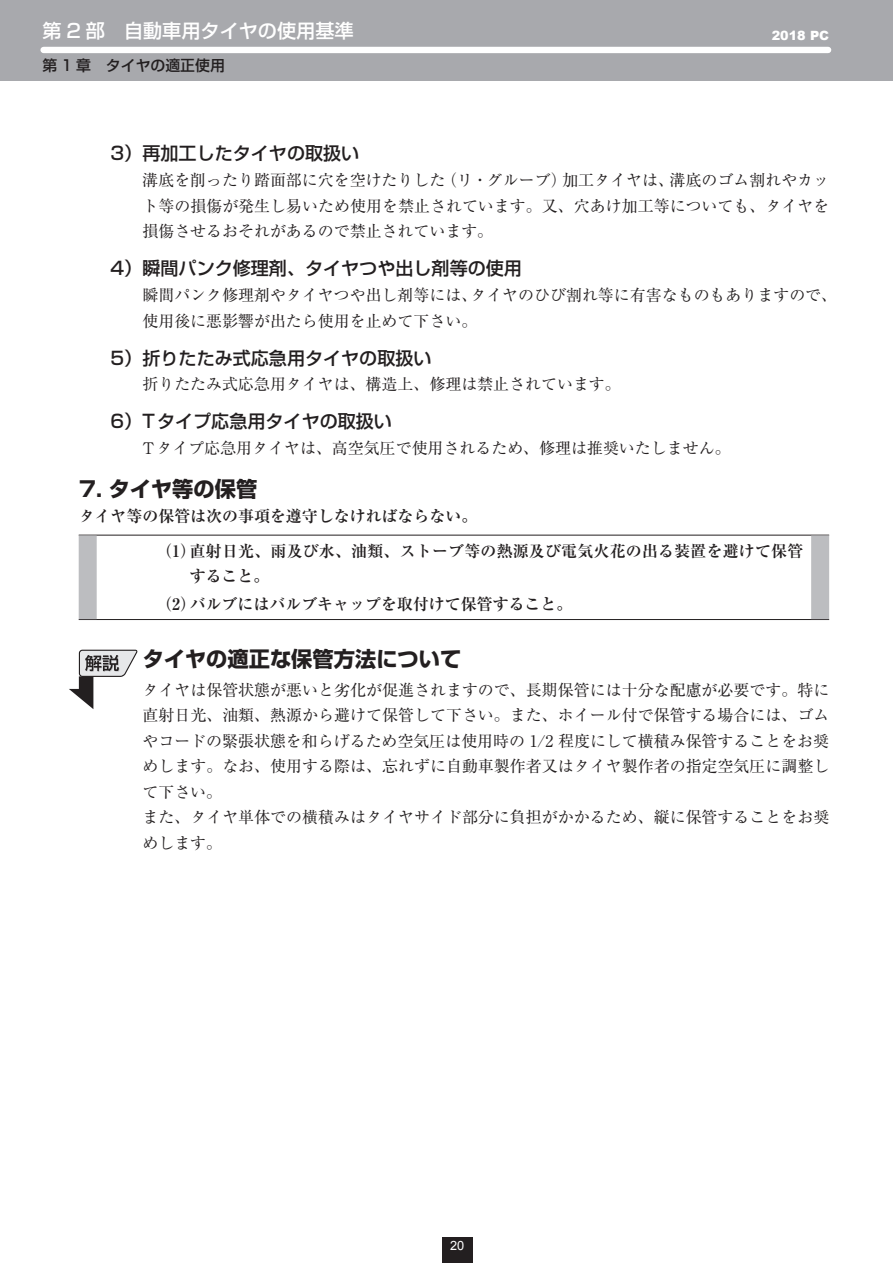
<style>
.page{position:relative;width:893px;height:1263px;background:#fff}
.page>*{position:absolute;margin:0;border:0;box-sizing:border-box;transform-origin:0 0}
._02本文_解説_タイトル1{font:700 21.3px "Shin Go Pro";color:#231f20}
.t1{font:500 19.2px "Shin Go Pro";color:#fff}
.t2{font:500 18px "Shin Go Pro";color:#231f20}
._02本文_解説_本文1{font:15.9px/25.5px "Ryumin Pro";color:#231f20;text-align:justify}
._02本文_基準_本文1{font:700 15.9px/25.5px "Ryumin Pro";letter-spacing:.015em;color:#231f20}
._02本文_本文1{font:700 15.9px "Ryumin Pro";color:#231f20}
.t3{font:500 14.85px "Shin Go Pro";color:#231f20}
.t4{font:900 12.75px "Arial";color:#fff}
.t5{font:12.75px "Arial";color:#fff}
</style>
<div class="page">
<div style="left:0;top:0;width:893px;height:81px;background:#a8a9ad"></div>
<div style="left:44px;top:47px;width:784px;height:6px;background:#fff"></div>
<div style="left:442px;top:1237px;width:30px;height:26px;background:#231f20"></div>
<hr style="left:79px;top:535px;width:750px;height:1px;background:#231f20">
<hr style="left:79px;top:619px;width:750px;height:1px;background:#231f20">
<div style="left:79px;top:535px;width:18px;height:84px;background:#bcbdc0"></div>
<div style="left:811px;top:535px;width:18px;height:84px;background:#bcbdc0"></div>
<svg style="left:69px;top:650px;width:68px;height:59px"></svg>
<p class="t1" style="left:43px;top:15px;width:313px">第 2 部　自動車用タイヤの使用基準</p>
<p class="t3" style="left:43px;top:53px;width:184px">第 1 章　タイヤの適正使用</p>
<p class="t4" style="left:772px;top:26px;width:59px">2018 PC</p>
<p class="t2" style="left:111px;top:139px;width:250px">3）再加工したタイヤの取扱い</p>
<p class="_02本文_解説_本文1" style="left:142px;top:166px;width:688px">溝底を削ったり踏面部に穴を空けたりした（リ・グルーブ）加工タイヤは、溝底のゴム割れやカット等の損傷が発生し易いため使用を禁止されています。又、穴あけ加工等についても、タイヤを損傷させるおそれがあるので禁止されています。</p>
<p class="t2" style="left:111px;top:254px;width:413px">4）瞬間パンク修理剤、タイヤつや出し剤等の使用</p>
<p class="_02本文_解説_本文1" style="left:142px;top:281px;width:696px">瞬間パンク修理剤やタイヤつや出し剤等には、タイヤのひび割れ等に有害なものもありますので、使用後に悪影響が出たら使用を止めて下さい。</p>
<p class="t2" style="left:111px;top:343px;width:323px">5）折りたたみ式応急用タイヤの取扱い</p>
<p class="_02本文_解説_本文1" style="left:142px;top:371px;width:480px">折りたたみ式応急用タイヤは、構造上、修理は禁止されています。</p>
<p class="t2" style="left:111px;top:407px;width:283px">6）Tタイプ応急用タイヤの取扱い</p>
<p class="_02本文_解説_本文1" style="left:142px;top:434px;width:590px">Tタイプ応急用タイヤは、高空気圧で使用されるため、修理は推奨いたしません。</p>
<p class="_02本文_解説_タイトル1" style="left:79px;top:472px;width:180px">7. タイヤ等の保管</p>
<p class="_02本文_本文1" style="left:79px;top:504px;width:400px">タイヤ等の保管は次の事項を遵守しなければならない。</p>
<p class="_02本文_基準_本文1" style="left:190px;top:537px;width:615px;text-indent:-33px">（1）直射日光、雨及び水、油類、ストーブ等の熱源及び電気火花の出る装置を避けて保管すること。</p>
<p class="_02本文_基準_本文1" style="left:156px;top:590px;width:418px">（2）バルブにはバルブキャップを取付けて保管すること。</p>
<p class="_02本文_解説_タイトル1" style="left:142px;top:642px;width:320px">タイヤの適正な保管方法について</p>
<p class="_02本文_解説_本文1" style="left:142px;top:676px;width:688px">タイヤは保管状態が悪いと劣化が促進されますので、長期保管には十分な配慮が必要です。特に直射日光、油類、熱源から避けて保管して下さい。また、ホイール付で保管する場合には、ゴムやコードの緊張状態を和らげるため空気圧は使用時の 1/2 程度にして横積み保管することをお奨めします。なお、使用する際は、忘れずに自動車製作者又はタイヤ製作者の指定空気圧に調整して下さい。</p>
<p class="_02本文_解説_本文1" style="left:142px;top:803px;width:688px">また、タイヤ単体での横積みはタイヤサイド部分に負担がかかるため、縦に保管することをお奨めします。</p>
<p class="t5" style="left:450px;top:1237px;width:16px">20</p>
</div>
